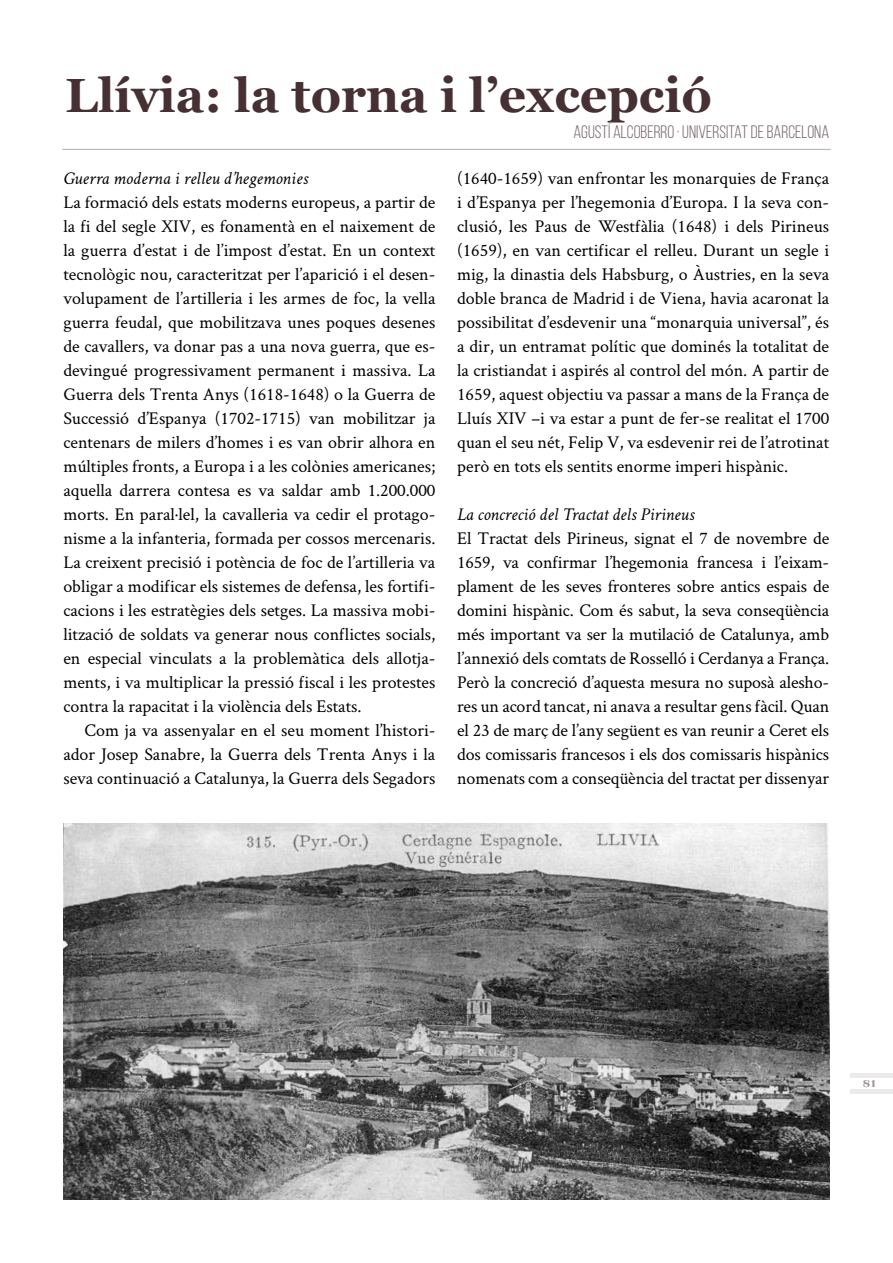
<style>
.page{position:relative;width:893px;height:1263px;background:#fff}
.page>*{position:absolute;margin:0;border:0;box-sizing:border-box;transform-origin:0 0}
.t1{font:700 48px "Georgia";color:#463034}
.t2{font:18px/24px "Crimson";color:#000;text-align:justify}
.t3{font:italic 18px "Crimson";color:#000}
.t4{font:18px "Bebas Neue";color:#746467}
.t5{font:10.5px "Titania";color:#a3989a}
</style>
<div class="page">
<hr style="left:850px;top:1073px;width:43px;height:4px;background:#edeaeb">
<hr style="left:850px;top:1089px;width:43px;height:4px;background:#edeaeb">
<hr style="left:62px;top:149px;width:769px;height:1px;background:#b5acae">
<img style="left:63px;top:823px;width:766px;height:376px">
<h1 class="t1" style="left:65px;top:68px;width:648px">Llívia: la torna i l’excepció</h1>
<p class="t4" style="left:573px;top:122px;width:257px">AGUSTÍ ALCOBERRO · UNIVERSITAT DE BARCELONA</p>
<p class="t3" style="left:63px;top:168px;width:246px">Guerra moderna i relleu d’hegemonies</p>
<p class="t2" style="left:63px;top:189px;width:374px">La formació dels estats moderns europeus, a partir de la fi del segle XIV, es fonamentà en el naixement de la guerra d’estat i de l’impost d’estat. En un context tecnològic nou, caracteritzat per l’aparició i el desen&shy;volupament de l’artilleria i les armes de foc, la vella guerra feudal, que mobilitzava unes poques desenes de cavallers, va donar pas a una nova guerra, que es&shy;devingué progressivament permanent i massiva. La Guerra dels Trenta Anys (1618-1648) o la Guerra de Successió d’Espanya (1702-1715) van mobilitzar ja centenars de milers d’homes i es van obrir alhora en múltiples fronts, a Europa i a les colònies americanes; aquella darrera contesa es va saldar amb 1.200.000 morts. En paral·lel, la cavalleria va cedir el protago&shy;nisme a la infanteria, formada per cossos mercenaris.<br>La creixent precisió i potència de foc de l’artilleria va obligar a modificar els sistemes de defensa, les fortifi&shy;cacions i les estratègies dels setges. La massiva mobi&shy;lització de soldats va generar nous conflictes socials, en especial vinculats a la problemàtica dels allotja&shy;ments, i va multiplicar la pressió fiscal i les protestes contra la rapacitat i la violència dels Estats.</p>
<p class="t2" style="left:63px;top:717px;width:374px;text-indent:21px">Com ja va assenyalar en el seu moment l’histori&shy;ador Josep Sanabre, la Guerra dels Trenta Anys i la seva continuació a Catalunya, la Guerra dels Segadors</p>
<p class="t2" style="left:457px;top:165px;width:374px">(1640-1659) van enfrontar les monarquies de França i d’Espanya per l’hegemonia d’Europa. I la seva con&shy;clusió, les Paus de Westfàlia (1648) i dels Pirineus (1659), en van certificar el relleu. Durant un segle i mig, la dinastia dels Habsburg, o Àustries, en la seva doble branca de Madrid i de Viena, havia acaronat la possibilitat d’esdevenir una “monarquia universal”, és a dir, un entramat polític que dominés la totalitat de la cristiandat i aspirés al control del món. A partir de 1659, aquest objectiu va passar a mans de la França de Lluís XIV –i va estar a punt de fer-se realitat el 1700 quan el seu nét, Felip V, va esdevenir rei de l’atrotinat però en tots els sentits enorme imperi hispànic.</p>
<p class="t3" style="left:457px;top:504px;width:239px">La concreció del Tractat dels Pirineus</p>
<p class="t2" style="left:457px;top:525px;width:374px">El Tractat dels Pirineus, signat el 7 de novembre de 1659, va confirmar l’hegemonia francesa i l’eixam&shy;plament de les seves fronteres sobre antics espais de domini hispànic. Com és sabut, la seva conseqüència més important va ser la mutilació de Catalunya, amb l’annexió dels comtats de Rosselló i Cerdanya a França.<br>Però la concreció d’aquesta mesura no suposà alesho&shy;res un acord tancat, ni anava a resultar gens fàcil. Quan el 23 de març de l’any següent es van reunir a Ceret els dos comissaris francesos i els dos comissaris hispànics nomenats com a conseqüència del tractat per dissenyar</p>
<p class="t5" style="left:863px;top:1077px;width:15px">81</p>
</div>
